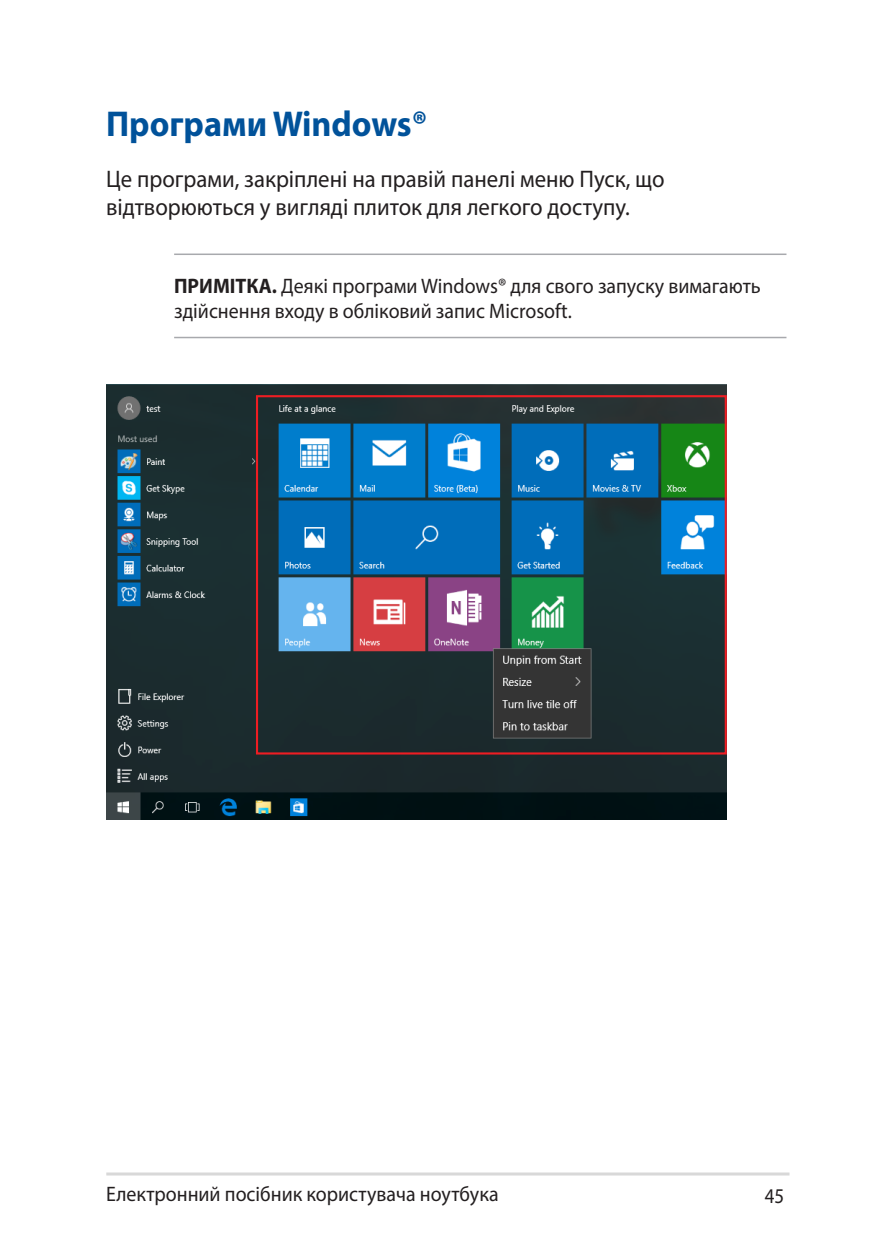
<style>
.page{position:relative;width:893px;height:1259px;background:#fff}
.page>*{position:absolute;margin:0;border:0;box-sizing:border-box;transform-origin:0 0}
.t1{font:700 36px "Myriad Pro";color:#01529a;scale:.95 1}
.t2{font:24px/28.8px "Myriad Pro";color:#231f20;scale:.95 1}
.t3{font:21px/25.2px "Myriad Pro";color:#231f20;scale:.95 1}
.t4{font:21px "Myriad Pro";color:#231f20;scale:.9 1}
.s1{font-weight:700}
</style>
<div class="page">
<hr style="left:106px;top:1172px;width:683px;height:3px;background:#d8d8d8">
<img style="left:106px;top:384px;width:621px;height:435px">
<div style="left:256px;top:395px;width:471px;height:359px;border:2px solid #ee1d23"></div>
<hr style="left:174px;top:253px;width:612px;height:2px;background:#a8a9ad">
<hr style="left:174px;top:337px;width:612px;height:1px;background:#a8a9ad">
<h1 class="t1" style="left:106px;top:101px;width:340px">Програми Windows®</h1>
<p class="t2" style="left:106px;top:164px;width:590px">Це програми, закріплені на правій панелі меню Пуск, що відтворюються у вигляді плиток для легкого доступу.</p>
<p class="t3" style="left:174px;top:273px;width:619px"><span class="s1">ПРИМІТКА.</span> Деякі програми Windows® для свого запуску вимагають здійснення входу в обліковий запис Microsoft.</p>
<p class="t3" style="left:106px;top:1180px;width:415px">Електронний посібник користувача ноутбука</p>
<p class="t4" style="left:765px;top:1182px;width:23px">45</p>
</div>
